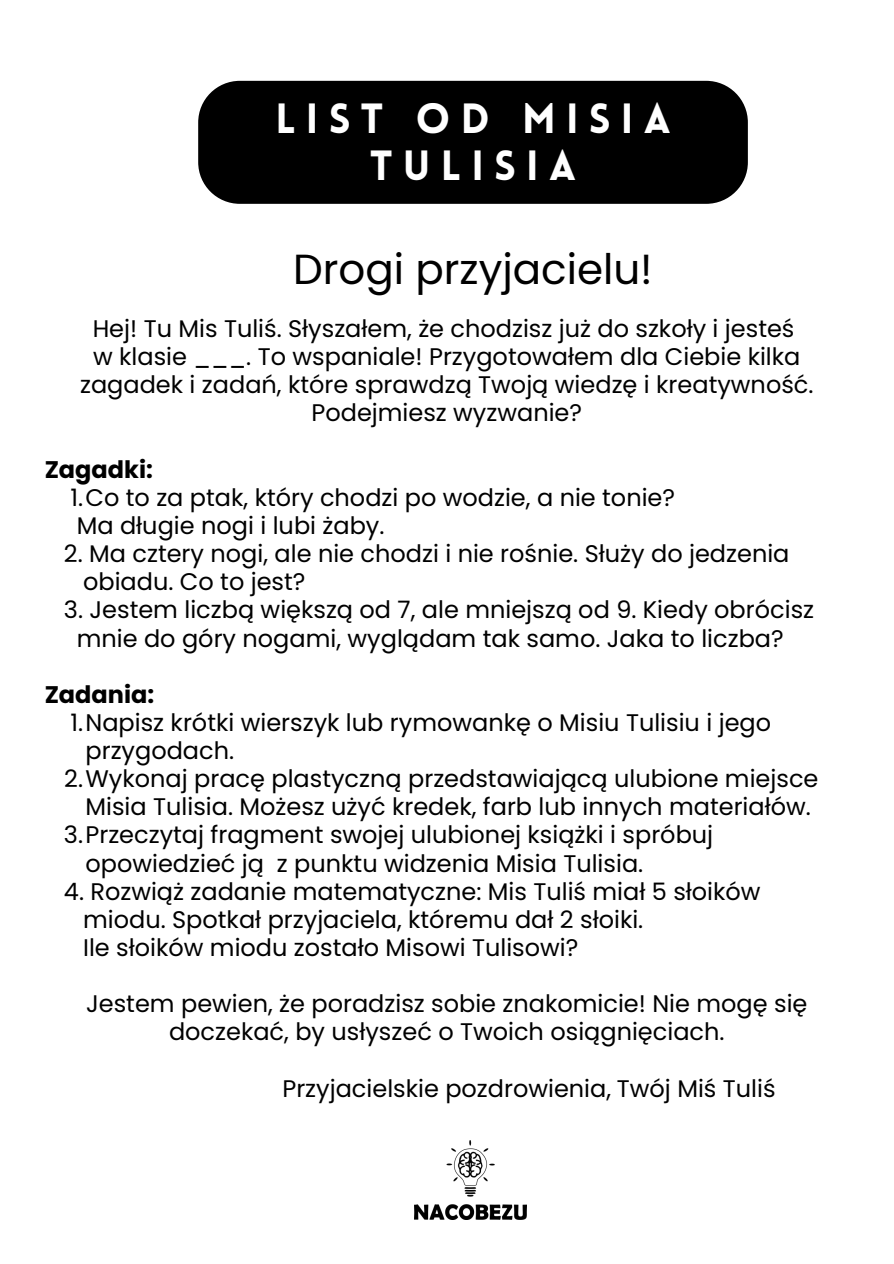
<style>
.page{position:relative;width:894px;height:1264px;background:#fff}
.page>*{position:absolute;margin:0;border:0;box-sizing:border-box;transform-origin:0 0}
.t1{font:42px "Poppins";color:#000}
.t2{font:900 41.25px/47.2px "Lovelo";letter-spacing:.245em;color:#fff;text-align:center}
.t3{font:24px/28.2px "Poppins";color:#000;text-align:center}
.t4{font:700 24px "Poppins";color:#000}
</style>
<div class="page">
<div style="left:198px;top:81px;width:549px;height:123px;background:#000;border-radius:42px"></div>
<img style="left:414px;top:1140px;width:112px;height:79px">
<p class="t2" style="left:275px;top:99px;width:397px">LIST OD MISIA<br>TULISIA</p>
<p class="t1" style="left:293px;top:240px;width:361px">Drogi przyjacielu!</p>
<h1 class="t3" style="left:93px;top:314px;width:703px">Hej! Tu Mis Tuliś. Słyszałem, że chodzisz już do szkoły i jesteś</h1>
<h2 class="t3" style="left:80px;top:342px;width:734px">w klasie ___. To wspaniale! Przygotowałem dla Ciebie kilka zagadek i zadań, które sprawdzą Twoją wiedzę i kreatywność.<br>Podejmiesz wyzwanie?</h2>
<p class="t4" style="left:45px;top:452px;width:110px">Zagadki:</p>
<p class="t3" style="left:70px;top:483px;width:606px">1.Co to za ptak, który chodzi po wodzie, a nie tonie?</p>
<h3 class="t3" style="left:77px;top:511px;width:309px">Ma długie nogi i lubi żaby.</h3>
<p class="t3" style="left:64px;top:539px;width:727px">2. Ma cztery nogi, ale nie chodzi i nie rośnie. Służy do jedzenia</p>
<p class="t3" style="left:83px;top:567px;width:224px">obiadu. Co to jest?</p>
<p class="t3" style="left:64px;top:596px;width:751px">3. Jestem liczbą większą od 7, ale mniejszą od 9. Kiedy obrócisz</p>
<p class="t3" style="left:77px;top:624px;width:708px">mnie do góry nogami, wyglądam tak samo. Jaka to liczba?</p>
<p class="t4" style="left:45px;top:677px;width:111px">Zadania:</p>
<p class="t3" style="left:85px;top:708px;width:687px;text-align:left;text-indent:-15px">1.Napisz krótki wierszyk lub rymowankę o Misiu Tulisiu i jego przygodach.</p>
<h3 class="t3" style="left:64px;top:764px;width:755px">2.Wykonaj pracę plastyczną przedstawiającą ulubione miejsce<br>Misia Tulisia. Możesz użyć kredek, farb lub innych materiałów.</h3>
<p class="t3" style="left:85px;top:821px;width:629px;text-align:left;text-indent:-22px">3.Przeczytaj fragment swojej ulubionej książki i spróbuj opowiedzieć ją</p>
<p class="t3" style="left:277px;top:849px;width:368px">z punktu widzenia Misia Tulisia.</p>
<p class="t3" style="left:64px;top:877px;width:698px">4. Rozwiąż zadanie matematyczne: Mis Tuliś miał 5 słoików</p>
<p class="t3" style="left:83px;top:905px;width:561px">miodu. Spotkał przyjaciela, któremu dał 2 słoiki.</p>
<p class="t3" style="left:83px;top:933px;width:496px">Ile słoików miodu zostało Misowi Tulisowi?</p>
<p class="t3" style="left:86px;top:989px;width:722px">Jestem pewien, że poradzisz sobie znakomicie! Nie mogę się doczekać, by usłyszeć o Twoich osiągnięciach.</p>
<p class="t3" style="left:282px;top:1074px;width:494px">Przyjacielskie pozdrowienia, Twój Miś Tuliś</p>
</div>
